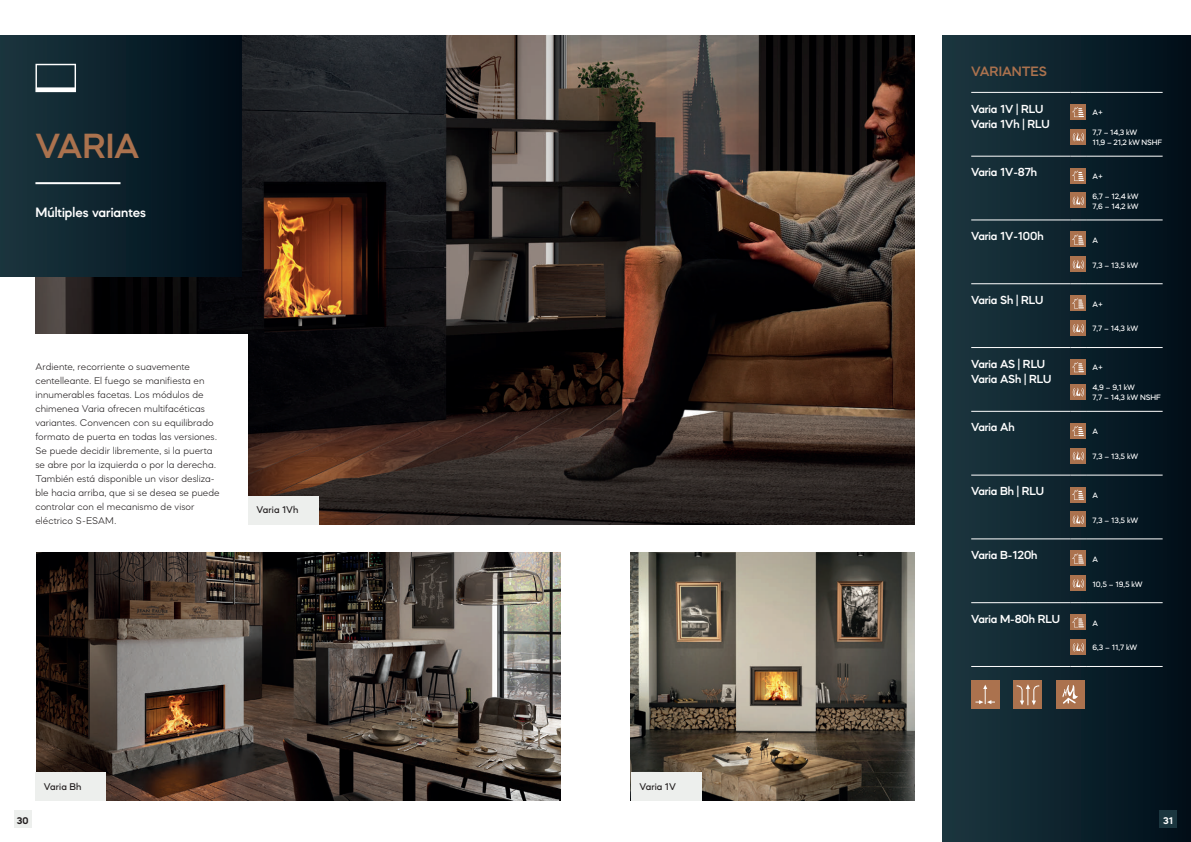
<style>
.page{position:relative;width:1191px;height:842px;background:#fff}
.page>*{position:absolute;margin:0;border:0;box-sizing:border-box;transform-origin:0 0}
.t1{font:600 36px "Mazzard M";letter-spacing:-.005em;color:#ab724e}
.t2{font:600 14px "Mazzard M";color:#fff}
.t3{font:600 14px "Mazzard M";color:#ab724e}
.t4{font:600 12px/15.5px "Mazzard M";letter-spacing:-.01em;color:#fff}
.t5{font:300 10px/14px "Mazzard M";letter-spacing:.005em;color:#231f20}
.t6{font:500 10px "Mazzard M";letter-spacing:.005em;color:#231f20}
.t7{font:700 10px "Mazzard M";color:#231f20}
.t8{font:700 10px "Mazzard M";color:#fff}
.t9{font:500 8px/9.6px "Mazzard M";letter-spacing:-.02em;color:#fff}
</style>
<div class="page">
<img style="left:35px;top:35px;width:879px;height:489px">
<div style="left:943px;top:35px;width:248px;height:807px;background:linear-gradient(to right,#1c3740,#000f19)"></div>
<img style="left:631px;top:553px;width:283px;height:248px">
<img style="left:36px;top:553px;width:524px;height:248px">
<div style="left:631px;top:772px;width:71px;height:29px;background:#edefed"></div>
<div style="left:35px;top:772px;width:71px;height:29px;background:#edefed"></div>
<div style="left:248px;top:496px;width:71px;height:28px;background:#edefed"></div>
<div style="left:0;top:35px;width:241px;height:241px;background:linear-gradient(to right,#1a363f,#000c17)"></div>
<hr style="left:35px;top:182px;width:85px;height:2px;background:#fff">
<svg style="left:35px;top:64px;width:41px;height:28px"></svg>
<div style="left:971px;top:680px;width:28px;height:29px;background:#ab724e"></div>
<svg style="left:975px;top:685px;width:20px;height:19px"></svg>
<div style="left:1013px;top:680px;width:29px;height:29px;background:#ab724e"></div>
<svg style="left:1016px;top:684px;width:23px;height:21px"></svg>
<div style="left:1056px;top:680px;width:28px;height:29px;background:#ab724e"></div>
<svg style="left:1062px;top:685px;width:16px;height:19px"></svg>
<div style="left:35px;top:334px;width:213px;height:190px;background:#fff"></div>
<hr style="left:971px;top:92px;width:99px;height:1px;background:#fff">
<svg style="left:1070px;top:92px;width:17px;height:1px"></svg>
<hr style="left:1087px;top:92px;width:75px;height:1px;background:#fff">
<hr style="left:971px;top:156px;width:99px;height:1px;background:#fff">
<svg style="left:1070px;top:156px;width:17px;height:1px"></svg>
<hr style="left:1087px;top:156px;width:75px;height:1px;background:#fff">
<hr style="left:971px;top:220px;width:99px;height:1px;background:#fff">
<svg style="left:1070px;top:220px;width:17px;height:1px"></svg>
<hr style="left:1087px;top:220px;width:75px;height:1px;background:#fff">
<hr style="left:971px;top:283px;width:99px;height:1px;background:#fff">
<svg style="left:1070px;top:283px;width:17px;height:1px"></svg>
<hr style="left:1087px;top:283px;width:75px;height:1px;background:#fff">
<hr style="left:971px;top:347px;width:99px;height:1px;background:#fff">
<svg style="left:1070px;top:347px;width:17px;height:1px"></svg>
<hr style="left:1087px;top:347px;width:75px;height:1px;background:#fff">
<hr style="left:971px;top:411px;width:99px;height:1px;background:#fff">
<svg style="left:1070px;top:411px;width:17px;height:1px"></svg>
<hr style="left:1087px;top:411px;width:75px;height:1px;background:#fff">
<hr style="left:971px;top:475px;width:99px;height:1px;background:#fff">
<svg style="left:1070px;top:475px;width:17px;height:1px"></svg>
<hr style="left:1087px;top:475px;width:75px;height:1px;background:#fff">
<hr style="left:971px;top:539px;width:99px;height:1px;background:#fff">
<svg style="left:1070px;top:539px;width:17px;height:1px"></svg>
<hr style="left:1087px;top:539px;width:75px;height:1px;background:#fff">
<hr style="left:971px;top:602px;width:99px;height:1px;background:#fff">
<svg style="left:1070px;top:602px;width:17px;height:1px"></svg>
<hr style="left:1087px;top:602px;width:75px;height:1px;background:#fff">
<hr style="left:971px;top:666px;width:99px;height:1px;background:#fff">
<svg style="left:1070px;top:666px;width:17px;height:1px"></svg>
<hr style="left:1087px;top:666px;width:75px;height:1px;background:#fff">
<div style="left:1070px;top:104px;width:16px;height:16px;background:#ab724e"></div>
<svg style="left:1072px;top:107px;width:12px;height:10px"></svg>
<div style="left:1070px;top:129px;width:16px;height:15px;background:#ab724e"></div>
<svg style="left:1072px;top:132px;width:12px;height:9px"></svg>
<div style="left:1070px;top:168px;width:16px;height:15px;background:#ab724e"></div>
<svg style="left:1072px;top:171px;width:12px;height:10px"></svg>
<div style="left:1070px;top:193px;width:16px;height:15px;background:#ab724e"></div>
<svg style="left:1072px;top:196px;width:12px;height:9px"></svg>
<div style="left:1070px;top:232px;width:16px;height:15px;background:#ab724e"></div>
<svg style="left:1072px;top:234px;width:12px;height:11px"></svg>
<div style="left:1070px;top:256px;width:16px;height:16px;background:#ab724e"></div>
<svg style="left:1072px;top:260px;width:12px;height:9px"></svg>
<div style="left:1070px;top:295px;width:16px;height:16px;background:#ab724e"></div>
<svg style="left:1072px;top:298px;width:12px;height:10px"></svg>
<div style="left:1070px;top:320px;width:16px;height:16px;background:#ab724e"></div>
<svg style="left:1072px;top:324px;width:12px;height:9px"></svg>
<div style="left:1070px;top:359px;width:16px;height:16px;background:#ab724e"></div>
<svg style="left:1072px;top:362px;width:12px;height:10px"></svg>
<div style="left:1070px;top:384px;width:16px;height:16px;background:#ab724e"></div>
<svg style="left:1072px;top:388px;width:12px;height:9px"></svg>
<div style="left:1070px;top:423px;width:16px;height:16px;background:#ab724e"></div>
<svg style="left:1072px;top:426px;width:12px;height:10px"></svg>
<div style="left:1070px;top:448px;width:16px;height:15px;background:#ab724e"></div>
<svg style="left:1072px;top:451px;width:12px;height:9px"></svg>
<div style="left:1070px;top:487px;width:16px;height:15px;background:#ab724e"></div>
<svg style="left:1072px;top:490px;width:12px;height:10px"></svg>
<div style="left:1070px;top:512px;width:16px;height:15px;background:#ab724e"></div>
<svg style="left:1072px;top:515px;width:12px;height:9px"></svg>
<div style="left:1070px;top:551px;width:16px;height:15px;background:#ab724e"></div>
<svg style="left:1072px;top:553px;width:12px;height:11px"></svg>
<div style="left:1070px;top:575px;width:16px;height:16px;background:#ab724e"></div>
<svg style="left:1072px;top:579px;width:12px;height:9px"></svg>
<div style="left:1070px;top:614px;width:16px;height:16px;background:#ab724e"></div>
<svg style="left:1072px;top:617px;width:12px;height:10px"></svg>
<div style="left:1070px;top:639px;width:16px;height:16px;background:#ab724e"></div>
<svg style="left:1072px;top:643px;width:12px;height:9px"></svg>
<div style="left:14px;top:811px;width:17px;height:17px;background:#edefed"></div>
<div style="left:1159px;top:811px;width:17px;height:17px;background:#1b363f"></div>
<h1 class="t1" style="left:35px;top:124px;width:106px">VARIA</h1>
<h2 class="t2" style="left:35px;top:204px;width:112px">Múltiples variantes</h2>
<p class="t5" style="left:35px;top:360px;width:186px">Ardiente, recorriente o suavemente centelleante. El fuego se manifiesta en innumerables facetas. Los módulos de chimenea Varia ofrecen multifacéticas variantes. Convencen con su equilibrado formato de puerta en todas las versiones.<br>Se puede decidir libremente, si la puerta se abre por la izquierda o por la derecha.<br>También está disponible un visor desliza&shy;ble hacia arriba, que si se desea se puede controlar con el mecanismo de visor eléctrico S-ESAM.</p>
<p class="t6" style="left:257px;top:504px;width:43px">Varia 1Vh</p>
<p class="t6" style="left:44px;top:780px;width:39px">Varia Bh</p>
<p class="t6" style="left:639px;top:780px;width:38px">Varia 1V</p>
<h2 class="t3" style="left:971px;top:62px;width:77px">VARIANTES</h2>
<p class="t4" style="left:971px;top:100px;width:80px">Varia 1V | RLU<br>Varia 1Vh | RLU</p>
<p class="t9" style="left:1092px;top:108px;width:12px">A+</p>
<p class="t9" style="left:1092px;top:128px;width:71px">7,7 – 14,3 kW<br>11,9 – 21,2 kW NSHF</p>
<p class="t4" style="left:971px;top:164px;width:67px">Varia 1V-87h</p>
<p class="t9" style="left:1092px;top:171px;width:12px">A+</p>
<p class="t9" style="left:1092px;top:191px;width:48px">6,7 – 12,4 kW<br>7,6 – 14,2 kW</p>
<p class="t4" style="left:971px;top:228px;width:74px">Varia 1V-100h</p>
<p class="t9" style="left:1092px;top:235px;width:7px">A</p>
<p class="t9" style="left:1092px;top:260px;width:47px">7,3 – 13,5 kW</p>
<p class="t4" style="left:971px;top:292px;width:74px">Varia Sh | RLU</p>
<p class="t9" style="left:1092px;top:299px;width:12px">A+</p>
<p class="t9" style="left:1092px;top:324px;width:47px">7,7 – 14,3 kW</p>
<p class="t4" style="left:971px;top:356px;width:82px">Varia AS | RLU<br>Varia ASh | RLU</p>
<p class="t9" style="left:1092px;top:363px;width:12px">A+</p>
<p class="t9" style="left:1092px;top:383px;width:70px">4,9 – 9,1 kW<br>7,7 – 14,3 kW NSHF</p>
<p class="t4" style="left:971px;top:419px;width:45px">Varia Ah</p>
<p class="t9" style="left:1092px;top:427px;width:7px">A</p>
<p class="t9" style="left:1092px;top:451px;width:47px">7,3 – 13,5 kW</p>
<p class="t4" style="left:971px;top:483px;width:74px">Varia Bh | RLU</p>
<p class="t9" style="left:1092px;top:490px;width:7px">A</p>
<p class="t9" style="left:1092px;top:515px;width:47px">7,3 – 13,5 kW</p>
<p class="t4" style="left:971px;top:547px;width:68px">Varia B-120h</p>
<p class="t9" style="left:1092px;top:554px;width:7px">A</p>
<p class="t9" style="left:1092px;top:579px;width:52px">10,5 – 19,5 kW</p>
<p class="t4" style="left:971px;top:611px;width:90px">Varia M-80h RLU</p>
<p class="t9" style="left:1092px;top:618px;width:7px">A</p>
<p class="t9" style="left:1092px;top:643px;width:46px">6,3 – 11,7 kW</p>
<p class="t7" style="left:17px;top:814px;width:13px">30</p>
<p class="t8" style="left:1163px;top:814px;width:12px">31</p>
</div>
